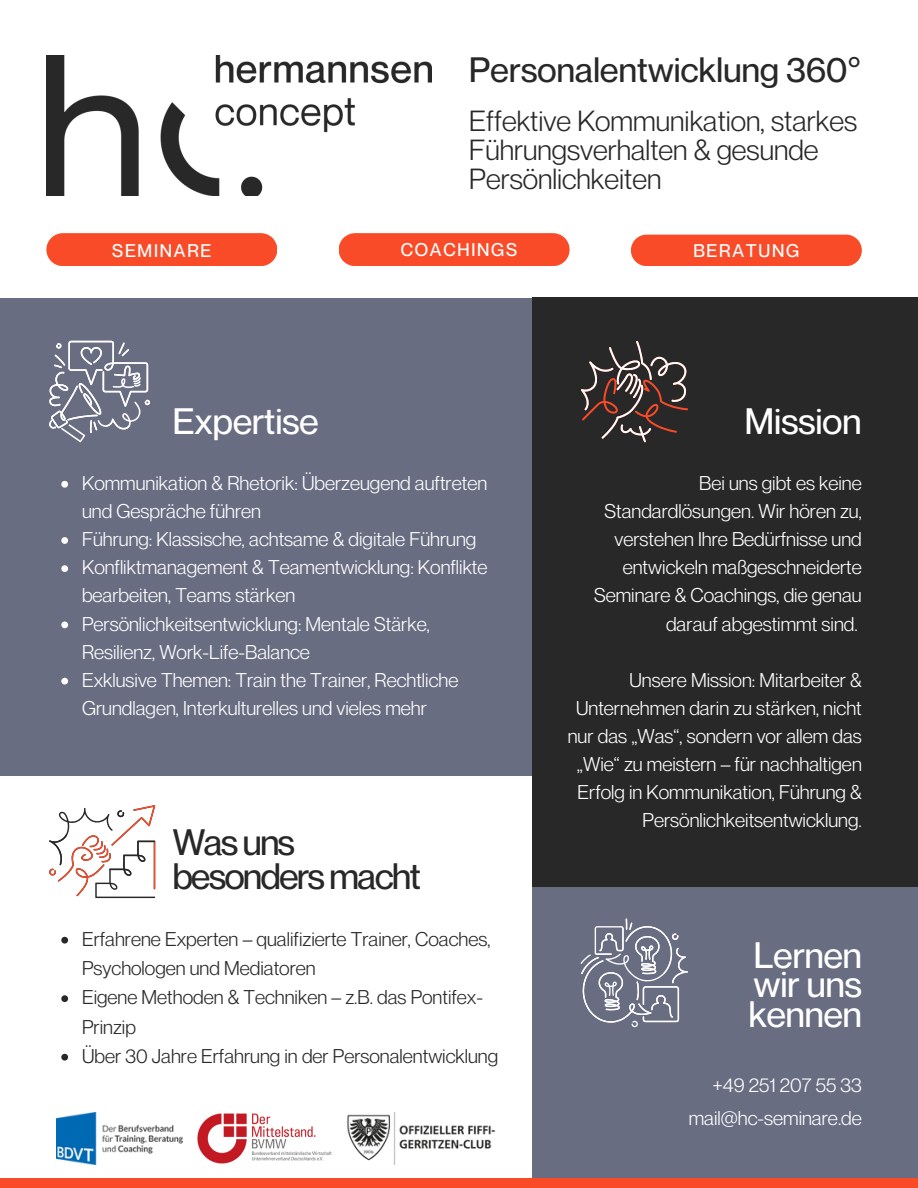
<style>
.page{position:relative;width:918px;height:1188px;background:#696d82}
.page>*{position:absolute;margin:0;border:0;box-sizing:border-box;transform-origin:0 0}
.t1{font:500 36px/29.2px "Neue Montreal";color:#fff;text-align:justify}
.t2{font:500 36px/33.8px "Neue Montreal";letter-spacing:-.04em;color:#282828}
.t3{font:500 34.5px "Neue Montreal";letter-spacing:.005em;color:#282828}
.t4{font:28.5px/29.2px "Neue Montreal";color:#282828}
.t5{font:22.5px "Garet";letter-spacing:-.04em;color:#282828}
.t6{font:19.5px/28.2px "Neue Montreal";color:#fff}
.t7{font:19.5px/29.2px "Neue Montreal";color:#282828}
.t8{font:500 18px "Neue Montreal";letter-spacing:.095em;color:#fff}
</style>
<div class="page">
<div style="left:0;top:0;width:918px;height:297px;background:#fff"></div>
<div style="left:46px;top:233px;width:231px;height:33px;background:#fa4b28"></div>
<div style="left:339px;top:233px;width:231px;height:33px;background:#fa4b28"></div>
<div style="left:0;top:776px;width:532px;height:412px;background:#fff"></div>
<div style="left:0;top:1178px;width:918px;height:10px;background:#fa4b28"></div>
<div style="left:532px;top:297px;width:386px;height:590px;background:#282828"></div>
<svg style="left:581px;top:341px;width:107px;height:101px"></svg>
<img style="left:46px;top:55px;width:385px;height:141px">
<div style="left:631px;top:235px;width:231px;height:31px;background:#fa4b28;border-radius:16px"></div>
<img style="left:56px;top:1112px;width:126px;height:52px">
<img style="left:197px;top:1113px;width:135px;height:51px">
<img style="left:347px;top:1112px;width:149px;height:52px">
<svg style="left:581px;top:918px;width:107px;height:109px"></svg>
<svg style="left:49px;top:341px;width:101px;height:101px"></svg>
<svg style="left:49px;top:805px;width:106px;height:93px"></svg>
<svg style="left:61px;top:937px;width:7px;height:7px"></svg>
<svg style="left:61px;top:995px;width:7px;height:7px"></svg>
<svg style="left:61px;top:1054px;width:7px;height:7px"></svg>
<svg style="left:61px;top:481px;width:7px;height:7px"></svg>
<svg style="left:61px;top:537px;width:7px;height:7px"></svg>
<svg style="left:61px;top:565px;width:7px;height:7px"></svg>
<svg style="left:61px;top:622px;width:7px;height:6px"></svg>
<svg style="left:61px;top:678px;width:7px;height:7px"></svg>
<p class="t3" style="left:469px;top:49px;width:393px">Personalentwicklung 360°</p>
<p class="t4" style="left:469px;top:106px;width:389px">Effektive Kommunikation, starkes<br>Führungsverhalten &amp; gesunde<br>Persönlichkeiten</p>
<p class="t8" style="left:112px;top:239px;width:101px">SEMINARE</p>
<p class="t8" style="left:401px;top:238px;width:118px">COACHINGS</p>
<p class="t8" style="left:693px;top:239px;width:107px">BERATUNG</p>
<p class="t1" style="left:173px;top:406px;width:148px">Expertise</p>
<p class="t6" style="left:82px;top:469px;width:407px">Kommunikation &amp; Rhetorik: Überzeugend auftreten und Gespräche führen</p>
<h3 class="t6" style="left:82px;top:525px;width:396px">Führung: Klassische, achtsame &amp; digitale Führung</h3>
<p class="t6" style="left:82px;top:553px;width:407px">Konfliktmanagement &amp; Teamentwicklung: Konflikte bearbeiten, Teams stärken</p>
<p class="t6" style="left:82px;top:609px;width:349px">Persönlichkeitsentwicklung: Mentale Stärke,<br>Resilienz, Work-Life-Balance</p>
<p class="t6" style="left:82px;top:665px;width:378px">Exklusive Themen: Train the Trainer, Rechtliche<br>Grundlagen, Interkulturelles und vieles mehr</p>
<h4 class="t2" style="left:173px;top:825px;width:250px">Was uns besonders macht</h4>
<h1 class="t7" style="left:82px;top:924px;width:410px">Erfahrene Experten – qualifizierte Trainer, Coaches,<br>Psychologen und Mediatoren</h1>
<p class="t7" style="left:82px;top:982px;width:402px">Eigene Methoden &amp; Techniken – z.B. das Pontifex-<br>Prinzip</p>
<p class="t7" style="left:82px;top:1041px;width:418px">Über 30 Jahre Erfahrung in der Personalentwicklung</p>
<p class="t5" style="left:66px;top:952px;width:76px">Where</p>
<p class="t1" style="left:745px;top:406px;width:118px">Mission</p>
<h1 class="t6" style="left:594px;top:469px;width:269px;text-align:right">Bei uns gibt es keine<br>Standardlösungen. Wir hören zu, verstehen Ihre Bedürfnisse und entwickeln maßgeschneiderte<br>Seminare &amp; Coachings, die genau darauf abgestimmt sind.</h1>
<p class="t6" style="left:568px;top:665px;width:295px;text-align:right">Unsere Mission: Mitarbeiter &amp; Unternehmen darin zu stärken, nicht nur das „Was“, sondern vor allem das „Wie“ zu meistern – für nachhaltigen Erfolg in Kommunikation, Führung &amp; Persönlichkeitsentwicklung.</p>
<h1 class="t1" style="left:749px;top:940px;width:115px">Lernen wir uns kennen</h1>
<p class="t6" style="left:712px;top:1070px;width:151px">+49 251 207 55 33</p>
<p class="t6" style="left:689px;top:1104px;width:175px">mail@hc-seminare.de</p>
</div>
